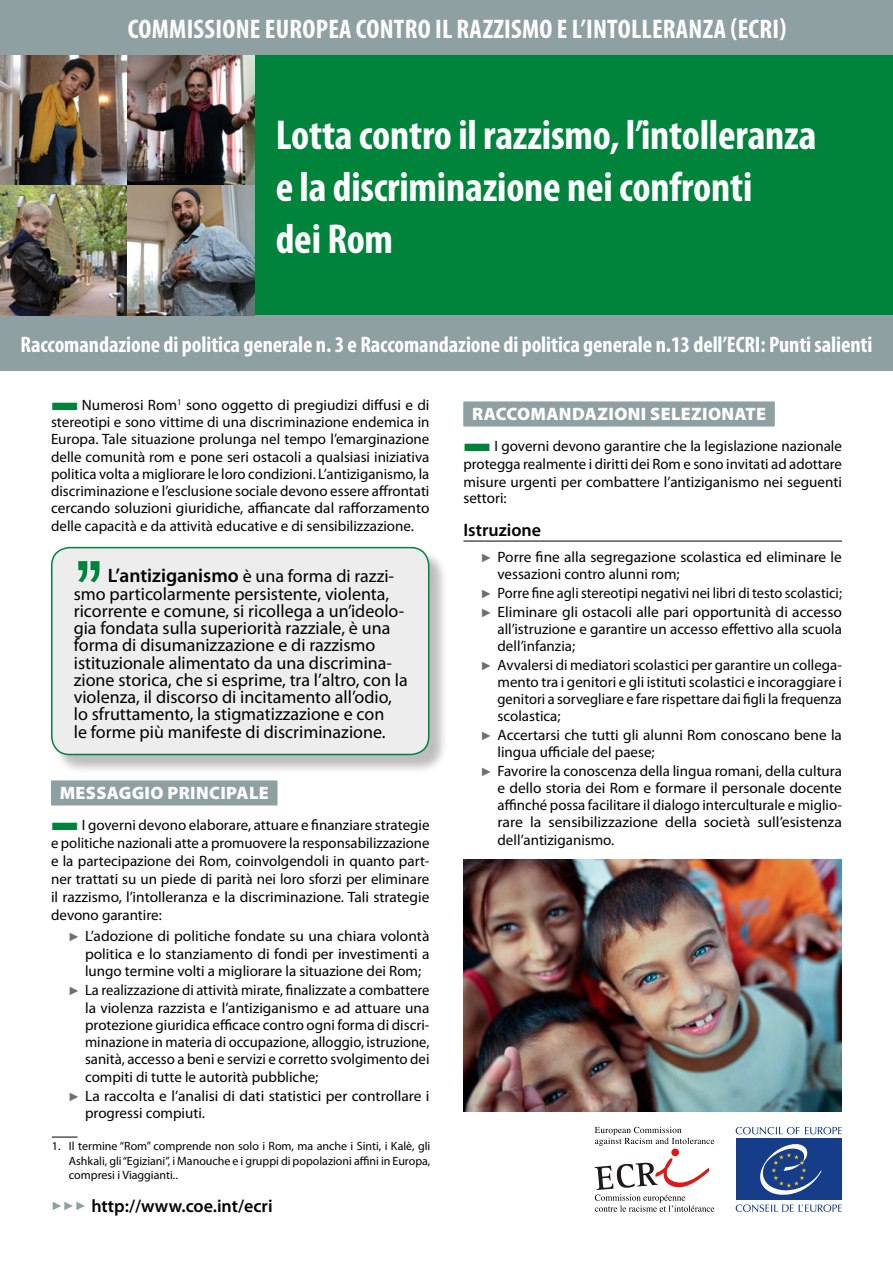
<style>
.page{position:relative;width:893px;height:1263px;background:#fff}
.page>*{position:absolute;margin:0;border:0;box-sizing:border-box;transform-origin:0 0}
.t1{font:700 condensed 42px/52.1px "Myriad Pro";letter-spacing:-.005em;color:#fff}
.t2{font:700 condensed 27px "Myriad Pro";letter-spacing:.01em;color:#fff}
.t3{font:700 condensed 22.5px "Myriad Pro";letter-spacing:-.005em;color:#fff}
.t4{font:18px/17.2px "Myriad Pro";color:#000}
.t5{font:900 18px "Myriad Pro";letter-spacing:.02em;color:#fff}
.t6{font:600 18px "Myriad Pro";color:#000}
.t7{font:15px/17.2px "Myriad Pro";color:#000;text-align:justify}
.t8{font:15px "Myriad Pro";color:#000;scale:.96 1}
.t9{font:15px "Myriad Pro";color:#000;scale:1.05 1}
.t10{font:12px/14.4px "Myriad Pro";color:#000;text-align:justify}
.s1{color:#00843c}
.s2{font-weight:600;font-size:19.5px}
.s3{font-family:"Arial";font-size:12px;color:#706f6f}
.s4{font-family:"Arial";font-weight:400;font-size:12px;color:#8fa0a3}
</style>
<div class="page">
<div style="left:0;top:0;width:893px;height:316px;background:#8fa0a3"></div>
<div style="left:51px;top:781px;width:226px;height:24px;background:#8fa0a3"></div>
<div style="left:51px;top:780px;width:226px;height:24px;background:#8fa0a3"></div>
<div style="left:463px;top:402px;width:312px;height:24px;background:#8fa0a3"></div>
<div style="left:463px;top:401px;width:312px;height:24px;background:#8fa0a3"></div>
<hr style="left:463px;top:541px;width:379px;height:1px;background:#000">
<div style="left:254px;top:55px;width:639px;height:276px;background:#00843c"></div>
<div style="left:0;top:316px;width:893px;height:55px;background:#8fa0a3"></div>
<div style="left:53px;top:549px;width:395px;height:225px;background:#000;opacity:.26"></div>
<div style="left:52px;top:548px;width:377px;height:206px;background:#ededed;border-radius:18px"></div>
<svg style="left:78px;top:561px;width:22px;height:21px"></svg>
<div style="left:51px;top:547px;width:378px;height:208px;border:2px solid #00843c;border-radius:18px"></div>
<img style="left:0;top:55px;width:254px;height:261px">
<svg style="left:595px;top:1127px;width:119px;height:19px"></svg>
<div style="left:671px;top:1148px;width:8px;height:8px;background:#e11717;border-radius:50%"></div>
<svg style="left:595px;top:1158px;width:119px;height:54px"></svg>
<svg style="left:736px;top:1127px;width:106px;height:7px"></svg>
<svg style="left:736px;top:1204px;width:106px;height:8px"></svg>
<div style="left:736px;top:1139px;width:106px;height:61px;background:#153d8a"></div>
<svg style="left:760px;top:1144px;width:62px;height:51px"></svg>
<img style="left:463px;top:859px;width:379px;height:253px">
<svg style="left:52px;top:1137px;width:25px;height:1px"></svg>
<h2 class="t2" style="left:128px;top:12px;width:660px">COMMISSIONE EUROPEA CONTRO IL RAZZISMO E L’INTOLLERANZA (ECRI)</h2>
<h1 class="t1" style="left:276px;top:108px;width:542px">Lotta contro il razzismo, l’intolleranza e la discriminazione nei confronti<br>dei Rom</h1>
<h3 class="t3" style="left:21px;top:330px;width:853px">Raccomandazione di politica generale n. 3 e Raccomandazione di politica generale n.13 dell’ECRI: Punti salienti</h3>
<p class="t7" style="left:51px;top:396px;width:380px"><span class="s1">■</span>Numerosi Rom<sup>1</sup> sono oggetto di pregiudizi diffusi e di stereotipi e sono vittime di una discriminazione endemica in Europa. Tale situazione prolunga nel tempo l’emarginazione delle comunità rom e pone seri ostacoli a qualsiasi iniziativa politica volta a migliorare le loro condizioni. L’antiziganismo, la discriminazione e l’esclusione sociale devono essere affrontati cercando soluzioni giuridiche, affiancate dal rafforzamento delle capacità e da attività educative e di sensibilizzazione.</p>
<p class="t4" style="left:74px;top:567px;width:336px;text-indent:34px"><span class="s2">L’antiziganismo</span> è una forma di razzi&shy;smo particolarmente persistente, violenta, ricorrente e comune, si ricollega a un’ideolo&shy;gia fondata sulla superiorità razziale, è una forma di disumanizzazione e di razzismo istituzionale alimentato da una discrimina&shy;zione storica, che si esprime, tra l’altro, con la violenza, il discorso di incitamento all’odio, lo sfruttamento, la stigmatizzazione e con<br>le forme più manifeste di discriminazione.</p>
<p class="t5" style="left:60px;top:781px;width:211px">MESSAGGIO PRINCIPALE</p>
<p class="t7" style="left:51px;top:816px;width:380px;line-height:18px"><span class="s1">■</span>I governi devono elaborare, attuare e finanziare strategie e politiche nazionali atte a promuovere la responsabilizzazione e la partecipazione dei Rom, coinvolgendoli in quanto part&shy;ner trattati su un piede di parità nei loro sforzi per eliminare il razzismo, l’intolleranza e la discriminazione. Tali strategie devono garantire:</p>
<p class="t7" style="left:85px;top:927px;width:346px;text-indent:-17px"><span class="s3">►</span> L’adozione di politiche fondate su una chiara volontà politica e lo stanziamento di fondi per investimenti a lungo termine volti a migliorare la situazione dei Rom;</p>
<p class="t7" style="left:85px;top:981px;width:346px;text-indent:-17px"><span class="s3">►</span> La realizzazione di attività mirate, finalizzate a combattere la violenza razzista e l’antiziganismo e ad attuare una protezione giuridica efficace contro ogni forma di discri&shy;minazione in materia di occupazione, alloggio, istruzione, sanità, accesso a beni e servizi e corretto svolgimento dei compiti di tutte le autorità pubbliche;</p>
<p class="t7" style="left:85px;top:1087px;width:346px;text-indent:-17px"><span class="s3">►</span> La raccolta e l’analisi di dati statistici per controllare i progressi compiuti.</p>
<p class="t10" style="left:69px;top:1139px;width:363px;text-indent:-17px">1. Il termine “Rom” comprende non solo i Rom, ma anche i Sinti, i Kalè, gli Ashkali, gli “Egiziani”, i Manouche e i gruppi di popolazioni affini in Europa, compresi i Viaggianti..</p>
<p class="t6" style="left:51px;top:1194px;width:223px"><span class="s4">►►►</span> http://www.coe.int/ecri</p>
<p class="t5" style="left:472px;top:402px;width:295px">RACCOMANDAZIONI SELEZIONATE</p>
<p class="t7" style="left:463px;top:437px;width:380px;line-height:18px"><span class="s1">■</span>I governi devono garantire che la legislazione nazionale protegga realmente i diritti dei Rom e sono invitati ad adottare misure urgenti per combattere l’antiziganismo nei seguenti</p>
<p class="t7" style="left:463px;top:489px;width:45px">settori:</p>
<p class="t6" style="left:463px;top:519px;width:79px">Istruzione</p>
<p class="t7" style="left:480px;top:548px;width:363px"><span class="s3">►</span> Porre fine alla segregazione scolastica ed eliminare le</p>
<p class="t7" style="left:497px;top:565px;width:184px">vessazioni contro alunni rom;</p>
<p class="t8" style="left:480px;top:584px;width:378px"><span class="s3">►</span> Porre fine agli stereotipi negativi nei libri di testo scolastici;</p>
<p class="t7" style="left:480px;top:603px;width:363px"><span class="s3">►</span> Eliminare gli ostacoli alle pari opportunità di accesso</p>
<p class="t7" style="left:497px;top:620px;width:346px">all’istruzione e garantire un accesso effettivo alla scuola</p>
<p class="t7" style="left:497px;top:637px;width:79px">dell’infanzia;</p>
<p class="t7" style="left:480px;top:656px;width:363px"><span class="s3">►</span> Avvalersi di mediatori scolastici per garantire un collega-</p>
<p class="t7" style="left:497px;top:673px;width:346px">mento tra i genitori e gli istituti scolastici e incoraggiare i</p>
<p class="t7" style="left:497px;top:690px;width:346px">genitori a sorvegliare e fare rispettare dai figli la frequenza</p>
<p class="t7" style="left:497px;top:707px;width:65px">scolastica;</p>
<p class="t7" style="left:480px;top:726px;width:363px"><span class="s3">►</span> Accertarsi che tutti gli alunni Rom conoscano bene la</p>
<p class="t7" style="left:497px;top:743px;width:159px">lingua ufficiale del paese;</p>
<p class="t7" style="left:480px;top:762px;width:363px"><span class="s3">►</span> Favorire la conoscenza della lingua romani, della cultura</p>
<p class="t7" style="left:497px;top:779px;width:346px">e dello storia dei Rom e formare il personale docente</p>
<p class="t7" style="left:497px;top:796px;width:346px">affinché possa facilitare il dialogo interculturale e miglio-</p>
<p class="t9" style="left:497px;top:813px;width:330px">rare la sensibilizzazione della società sull’esistenza</p>
<p class="t7" style="left:497px;top:831px;width:118px">dell’antiziganismo.</p>
</div>
